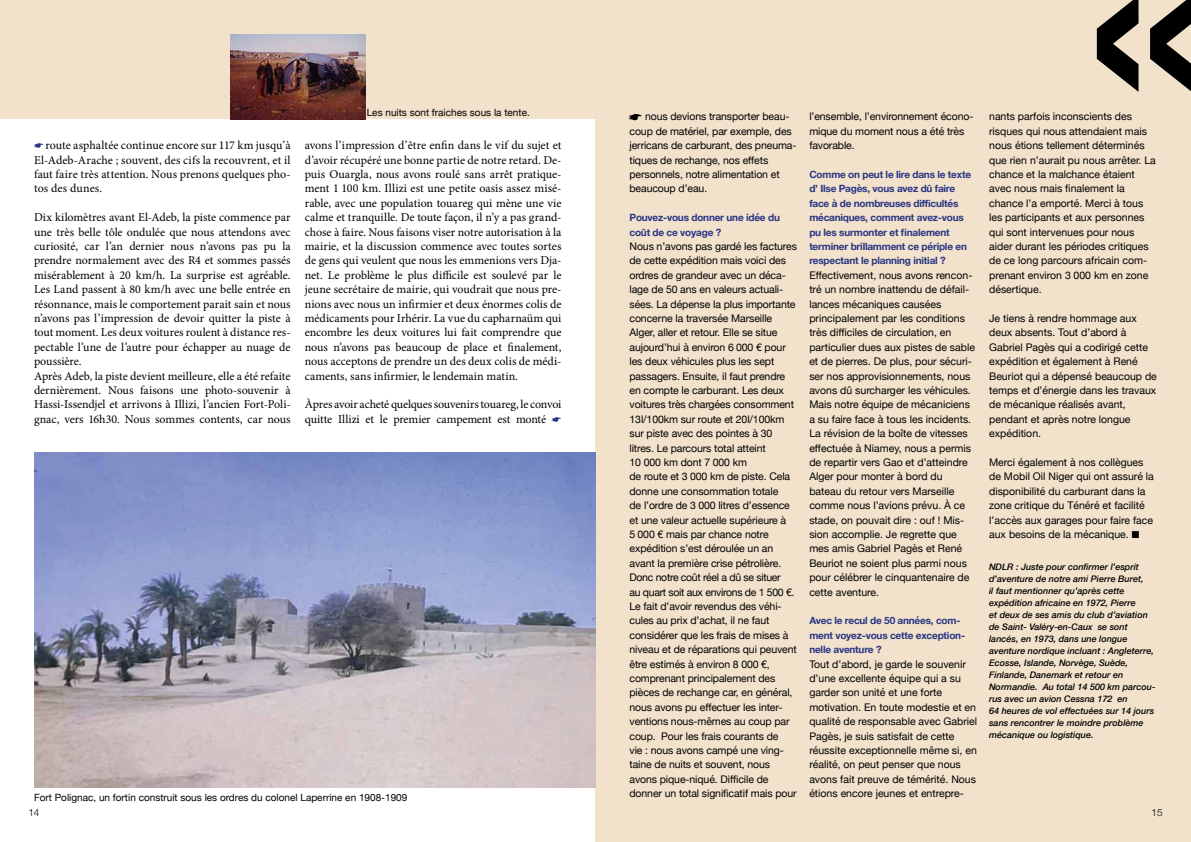
<style>
.page{position:relative;width:1191px;height:842px;background:#fff}
.page>*{position:absolute;margin:0;border:0;box-sizing:border-box;transform-origin:0 0}
.t1{font:500 268.8px "Helvetica Neue";color:#000}
.t2{font:12px/14.4px "Minion Pro";letter-spacing:-.005em;color:#000;text-align:justify}
.t3{font:10.5px/14.4px "Helvetica Neue";color:#000}
.t4{font:700 10px/14.4px "Helvetica Neue";letter-spacing:-.02em;color:#283583}
.t5{font:10px "Helvetica Neue";color:#000}
.t6{font:300 10px "Helvetica Neue";color:#000}
.t7{font:italic 500 9px/12px "Helvetica Neue";color:#000}
</style>
<div class="page">
<div style="left:0;top:0;width:595px;height:119px;background:#f1dec6"></div>
<div style="left:595px;top:0;width:596px;height:842px;background:#f1dec6"></div>
<img style="left:34px;top:453px;width:561px;height:335px">
<img style="left:230px;top:34px;width:135px;height:85px">
<p class="t2" style="left:34px;top:138px;width:258px;text-indent:11px">route asphaltée continue encore sur 117 km jusqu’à El-Adeb-Arache ; souvent, des cifs la recouvrent, et il faut faire très attention. Nous prenons quelques pho&shy;tos des dunes.</p>
<p class="t2" style="left:34px;top:210px;width:258px;text-align:left">Dix kilomètres avant El-Adeb, la piste commence par une très belle tôle ondulée que nous attendons avec curiosité, car l’an dernier nous n’avons pas pu la prendre normalement avec des R4 et sommes passés misérablement à 20 km/h. La surprise est agréable.<br>Les Land passent à 80 km/h avec une belle entrée en résonnance, mais le comportement parait sain et nous n’avons pas l’impression de devoir quitter la piste à tout moment. Les deux voitures roulent à distance res&shy;pectable l’une de l’autre pour échapper au nuage de poussière.<br>Après Adeb, la piste devient meilleure, elle a été refaite dernièrement. Nous faisons une photo-souvenir à Hassi-Issendjel et arrivons à Illizi, l’ancien Fort-Poli&shy;gnac, vers 16h30. Nous sommes contents, car nous</p>
<p class="t5" style="left:367px;top:105px;width:164px">Les nuits sont fraiches sous la tente.</p>
<p class="t2" style="left:305px;top:138px;width:258px">avons l’impression d’être enfin dans le vif du sujet et d’avoir récupéré une bonne partie de notre retard. De&shy;puis Ouargla, nous avons roulé sans arrêt pratique&shy;ment 1 100 km. Illizi est une petite oasis assez misé&shy;rable, avec une population touareg qui mène une vie calme et tranquille. De toute façon, il n’y a pas grand&shy;chose à faire. Nous faisons viser notre autorisation à la mairie, et la discussion commence avec toutes sortes de gens qui veulent que nous les emmenions vers Dja&shy;net. Le problème le plus difficile est soulevé par le jeune secrétaire de mairie, qui voudrait que nous pre&shy;nions avec nous un infirmier et deux énormes colis de médicaments pour Irhérir. La vue du capharnaüm qui encombre les deux voitures lui fait comprendre que nous n’avons pas beaucoup de place et finalement, nous acceptons de prendre un des deux colis de médi&shy;caments, sans infirmier, le lendemain matin.</p>
<p class="t2" style="left:305px;top:397px;width:258px">Àpres avoir acheté quelques souvenirs touareg, le convoi quitte Illizi et le premier campement est monté</p>
<p class="t5" style="left:34px;top:790px;width:375px">Fort Polignac, un fortin construit sous les ordres du colonel Laperrine en 1908-1909</p>
<p class="t3" style="left:629px;top:110px;width:169px;text-indent:16px">nous devions transporter beau&shy;coup de matériel, par exemple, des jerricans de carburant, des pneuma&shy;tiques de rechange, nos effets personnels, notre alimentation et beaucoup d’eau.</p>
<p class="t4" style="left:629px;top:211px;width:152px">Pouvez-vous donner une idée du coût de ce voyage ?</p>
<p class="t3" style="left:629px;top:240px;width:169px">Nous n’avons pas gardé les factures de cette expédition mais voici des ordres de grandeur avec un déca&shy;lage de 50 ans en valeurs actuali&shy;sées. La dépense la plus importante concerne la traversée Marseille<br>Alger, aller et retour. Elle se situe aujourd’hui à environ 6 000 € pour les deux véhicules plus les sept passagers. Ensuite, il faut prendre en compte le carburant. Les deux voitures très chargées consomment<br>13l/100km sur route et 20l/100km sur piste avec des pointes à 30 litres. Le parcours total atteint<br>10 000 km dont 7 000 km<br>de route et 3 000 km de piste. Cela donne une consommation totale<br>de l’ordre de 3 000 litres d’essence et une valeur actuelle supérieure à<br>5 000 € mais par chance notre expédition s’est déroulée un an avant la première crise pétrolière.<br>Donc notre coût réel a dû se situer<br>au quart soit aux environs de 1 500 €.<br>Le fait d’avoir revendus des véhi&shy;cules au prix d’achat, il ne faut considérer que les frais de mises à niveau et de réparations qui peuvent être estimés à environ 8 000 €, comprenant principalement des pièces de rechange car, en général, nous avons pu effectuer les inter&shy;ventions nous-mêmes au coup par coup. Pour les frais courants de<br>vie : nous avons campé une ving&shy;taine de nuits et souvent, nous avons pique-niqué. Difficile de donner un total significatif mais pour</p>
<p class="t3" style="left:809px;top:110px;width:166px">l’ensemble, l’environnement écono&shy;mique du moment nous a été très favorable.</p>
<p class="t4" style="left:809px;top:168px;width:163px">Comme on peut le lire dans le texte d’ Ilse Pagès, vous avez dû faire face à de nombreuses difficultés mécaniques, comment avez-vous pu les surmonter et finalement terminer brillamment ce périple en respectant le planning initial ?</p>
<p class="t3" style="left:809px;top:268px;width:167px">Effectivement, nous avons rencon&shy;tré un nombre inattendu de défail&shy;lances mécaniques causées principalement par les conditions très difficiles de circulation, en particulier dues aux pistes de sable et de pierres. De plus, pour sécuri&shy;ser nos approvisionnements, nous avons dû surcharger les véhicules.<br>Mais notre équipe de mécaniciens a su faire face à tous les incidents.<br>La révision de la boîte de vitesses effectuée à Niamey, nous a permis de repartir vers Gao et d’atteindre<br>Alger pour monter à bord du bateau du retour vers Marseille comme nous l’avions prévu. À ce stade, on pouvait dire : ouf ! Mis&shy;sion accomplie. Je regrette que mes amis Gabriel Pagès et René<br>Beuriot ne soient plus parmi nous pour célébrer le cinquantenaire de cette aventure.</p>
<p class="t4" style="left:809px;top:614px;width:157px">Avec le recul de 50 années, com&shy;ment voyez-vous cette exception&shy;nelle aventure ?</p>
<p class="t3" style="left:809px;top:657px;width:169px">Tout d’abord, je garde le souvenir d’une excellente équipe qui a su garder son unité et une forte motivation. En toute modestie et en qualité de responsable avec Gabriel Pagès, je suis satisfait de cette réussite exceptionnelle même si, en réalité, on peut penser que nous avons fait preuve de témérité. Nous étions encore jeunes et entrepre-</p>
<h1 class="t1" style="left:1083px;top:-195px;width:126px">«</h1>
<p class="t3" style="left:989px;top:110px;width:168px">nants parfois inconscients des risques qui nous attendaient mais nous étions tellement déterminés que rien n’aurait pu nous arrêter. La chance et la malchance étaient avec nous mais finalement la chance l’a emporté. Merci à tous les participants et aux personnes qui sont intervenues pour nous aider durant les périodes critiques de ce long parcours africain com&shy;prenant environ 3 000 km en zone désertique.</p>
<p class="t3" style="left:989px;top:312px;width:169px">Je tiens à rendre hommage aux deux absents. Tout d’abord à<br>Gabriel Pagès qui a codirigé cette expédition et également à René<br>Beuriot qui a dépensé beaucoup de temps et d’énergie dans les travaux de mécanique réalisés avant, pendant et après notre longue expédition.</p>
<p class="t3" style="left:989px;top:456px;width:166px">Merci également à nos collègues de Mobil Oil Niger qui ont assuré la disponibilité du carburant dans la zone critique du Ténéré et facilité l’accès aux garages pour faire face aux besoins de la mécanique. ■</p>
<p class="t7" style="left:989px;top:560px;width:168px">NDLR : Juste pour confirmer l’esprit d’aventure de notre ami Pierre Buret,<br>il faut mentionner qu’après cette expédition africaine en 1972, Pierre<br>et deux de ses amis du club d’aviation de Saint- Valéry-en-Caux se sont lancés, en 1973, dans une longue aventure nordique incluant : Angleterre, Ecosse, Islande, Norvège, Suède, Finlande, Danemark et retour en Normandie. Au total 14 500 km parcou&shy;rus avec un avion Cessna 172 en<br>64 heures de vol effectuées sur 14 jours sans rencontrer le moindre problème mécanique ou logistique.</p>
<p class="t6" style="left:28px;top:804px;width:13px">14</p>
<p class="t6" style="left:1151px;top:804px;width:13px">15</p>
</div>
